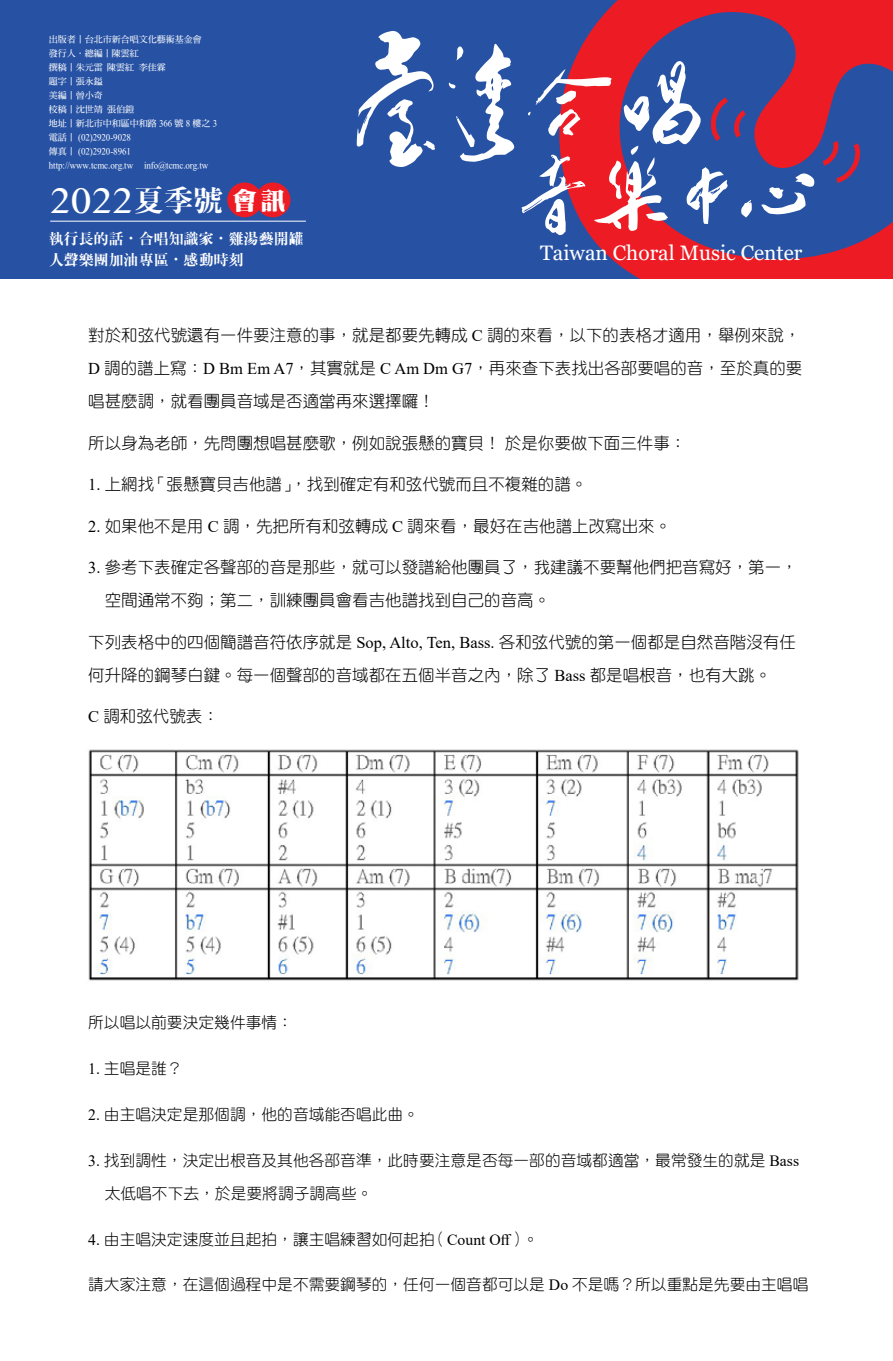
<style>
.page{position:relative;width:893px;height:1361px;background:#fff}
.page>*{position:absolute;margin:0;border:0;box-sizing:border-box;transform-origin:0 0}
.t1{font:36px "Gurmukhi MN";color:#fff}
.t2{font:24.75px "DF Ming W14 WINP BF";color:#fff}
.t3{font:20.85px "Georgia";color:#fff}
.t4{font:16.5px/33px "DF Yuan Std W3";color:#000}
.t5{font:15.75px/33.5px "DF Yuan Std W3";color:#000}
.t6{font:15px/20.7px "DF Ming XB WIN BF";color:#fff}
.t7{font:9px/14px "DF Ming Bd HKP BF";color:#fff}
.s1{font-family:"DF Ming XB WIN BF";font-size:30px}
.s2{font-family:"Times New Roman"}
.s3{font-size:16.5px}
</style>
<div class="page">
<div style="left:0;top:0;width:893px;height:279px;background:#2752a4"></div>
<svg style="left:574px;top:0;width:319px;height:279px;fill:#ed1b23"></svg>
<svg style="left:823px;top:141px;width:38px;height:42px"></svg>
<svg style="left:761px;top:173px;width:54px;height:41px"></svg>
<svg style="left:357px;top:31px;width:78px;height:136px"></svg>
<svg style="left:521px;top:60px;width:231px;height:175px"></svg>
<svg style="left:449px;top:44px;width:65px;height:118px"></svg>
<hr style="left:50px;top:221px;width:256px;height:1px;background:#fff">
<div style="left:227px;top:182px;width:35px;height:35px;background:#ed1b23;border-radius:50%"></div>
<div style="left:256px;top:182px;width:34px;height:35px;background:#ed1b23;border-radius:50%"></div>
<img style="left:88px;top:749px;width:711px;height:232px">
<p class="t7" style="left:49px;top:33px;width:170px">出版者〡台北市新合唱文化藝術基金會<br>發行人．總編〡陳雲紅<br>撰稿〡朱元雷 陳雲紅 李佳霖<br>題字〡張永鎰<br>美編〡曾小奇<br>校稿〡沈世靖 張伯鎧<br>地址〡新北市中和區中和路 366 號 8 樓之 3電話〡 (02)2920-9028<br>傳真〡 (02)2920-8961 http://www.tcmc.org.tw info@tcmc.org.tw</p>
<h1 class="t1" style="left:50px;top:180px;width:175px">2022<span class="s1">夏季號</span></h1>
<h2 class="t2" style="left:232px;top:188px;width:55px">會訊</h2>
<p class="t6" style="left:49px;top:228px;width:257px">執行長的話．合唱知識家．雞湯藝開罐人聲樂團加油專區．感動時刻</p>
<p class="t3" style="left:540px;top:240px;width:264px">Taiwan Choral Music Center</p>
<p class="t4" style="left:88px;top:318px;width:716px;text-align:justify">對於和弦代號還有一件要注意的事，就是都要先轉成 <span class="s2">C</span> 調的來看，以下的表格才適用，舉例來說，<span class="s2">D</span> 調的譜上寫： <span class="s2">D Bm Em A7</span>，其實就是 <span class="s2">C Am Dm G7</span>，再來查下表找出各部要唱的音，至於真的要唱甚麼調，就看團員音域是否適當再來選擇囉！</p>
<p class="t4" style="left:88px;top:426px;width:600px">所以身為老師，先問團想唱甚麼歌，例如說張懸的寶貝！於是你要做下面三件事：</p>
<p class="t4" style="left:88px;top:467px;width:501px"><span class="s2">1.</span> 上網找「張懸寶貝吉他譜」，找到確定有和弦代號而且不複雜的譜。</p>
<p class="t4" style="left:88px;top:509px;width:585px"><span class="s2">2.</span> 如果他不是用 <span class="s2">C</span> 調，先把所有和弦轉成 <span class="s2">C</span> 調來看，最好在吉他譜上改寫出來。</p>
<p class="t4" style="left:105px;top:550px;width:695px;text-indent:-16px"><span class="s2">3.</span> 參考下表確定各聲部的音是那些，就可以發譜給他團員了，我建議不要幫他們把音寫好，第一，空間通常不夠；第二，訓練團員會看吉他譜找到自己的音高。</p>
<p class="t4" style="left:88px;top:625px;width:709px">下列表格中的四個簡譜音符依序就是 <span class="s2">Sop, Alto, Ten, Bass.</span> 各和弦代號的第一個都是自然音階沒有任何升降的鋼琴白鍵。每一個聲部的音域都在五個半音之內，除了 <span class="s2">Bass</span> 都是唱根音，也有大跳。</p>
<p class="t4" style="left:88px;top:699px;width:132px"><span class="s2">C</span> 調和弦代號表：</p>
<p class="t5" style="left:88px;top:1006px;width:206px">所以唱以前要決定幾件事情：</p>
<p class="t5" style="left:88px;top:1051px;width:96px"><span class="s2">1.</span> 主唱是誰？</p>
<p class="t5" style="left:88px;top:1097px;width:332px"><span class="s2">2.</span> 由主唱決定是那個調，他的音域能否唱此曲。</p>
<p class="t5" style="left:105px;top:1143px;width:696px;text-indent:-16px"><span class="s2">3.</span> 找到調性，決定出根音及其他各部音準，此時要注意是否每一部的音域都適當，最常發生的就是 <span class="s2">Bass</span>太低唱不下去，於是要將調子調高些。</p>
<p class="t5" style="left:88px;top:1222px;width:452px"><span class="s2">4.</span> 由主唱決定速度並且起拍，讓主唱練習如何起拍<span class="s3">（</span><span class="s2">Count Off</span><span class="s3">）</span>。</p>
<p class="t5" style="left:88px;top:1267px;width:722px">請大家注意，在這個過程中是不需要鋼琴的，任何一個音都可以是 <span class="s2">Do</span> 不是嗎？所以重點是先要由主唱唱</p>
</div>
